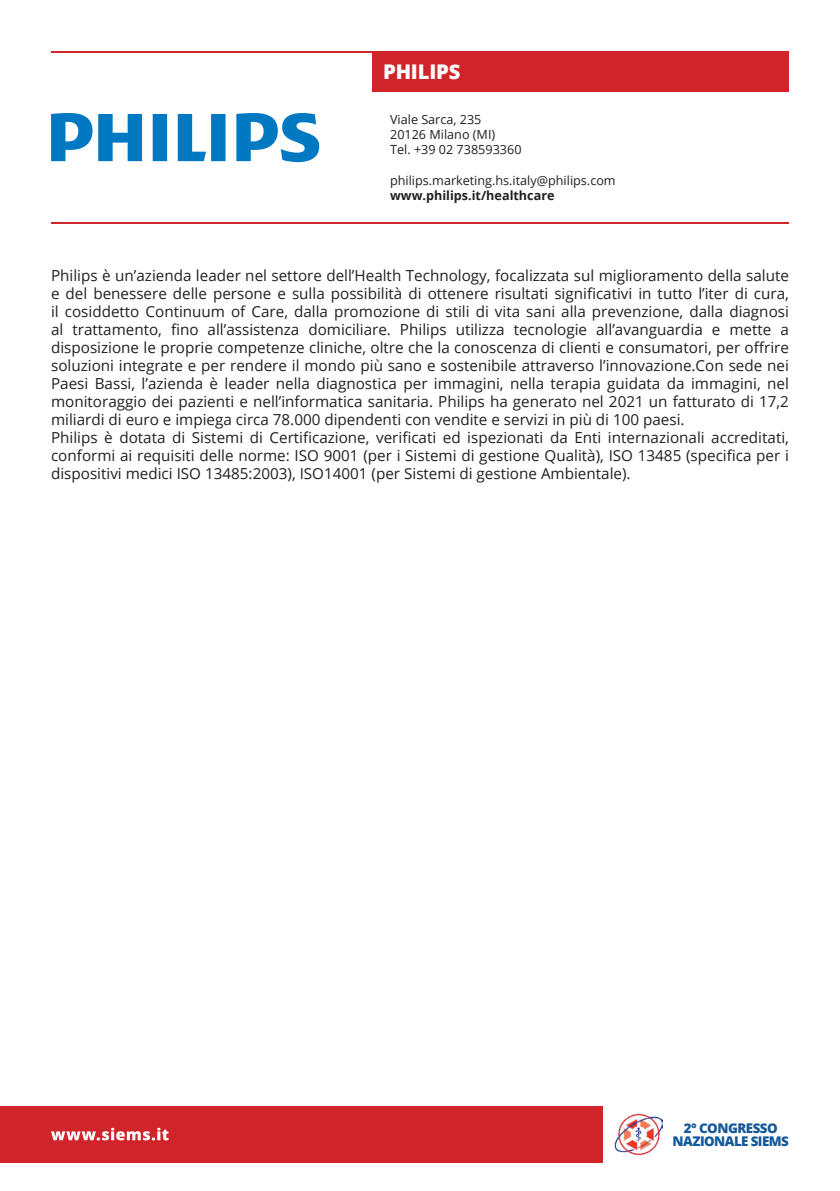
<style>
.page{position:relative;width:840px;height:1191px;background:#fff}
.page>*{position:absolute;margin:0;border:0;box-sizing:border-box;transform-origin:0 0}
.RagioneSociale{font:800 20.2px "Open Sans";letter-spacing:-.01em;color:#fff}
.CompanyProfile{font:15.2px/18px "Open Sans";color:#231f20;text-align:justify}
.t1{font:800 13.4px/12.8px "Open Sans";letter-spacing:-.04em;color:#145999;text-align:center}
.t2{font:12.6px "Open Sans";color:#231f20}
.t3{font:700 12.6px "Open Sans";color:#231f20}
</style>
<div class="page">
<div style="left:0;top:1105px;width:602px;height:57px;background:#d1232a"></div>
<hr style="left:839px;top:1105px;width:1px;height:57px;background:#d1232a">
<img style="left:614px;top:1113px;width:47px;height:41px">
<svg style="left:51px;top:1127px;width:117px;height:13px"></svg>
<hr style="left:51px;top:222px;width:737px;height:2px;background:#d1232a">
<div style="left:372px;top:51px;width:416px;height:41px;background:#d1232a"></div>
<hr style="left:51px;top:51px;width:737px;height:2px;background:#d1232a">
<svg style="left:51px;top:113px;width:268px;height:49px"></svg>
<p class="RagioneSociale" style="left:383px;top:56px;width:79px">PHILIPS</p>
<p class="t2" style="left:390px;top:111px;width:93px">Viale Sarca, 235</p>
<p class="t2" style="left:390px;top:126px;width:107px">20126 Milano (MI)</p>
<p class="t2" style="left:390px;top:141px;width:133px">Tel. +39 02 738593360</p>
<p class="t2" style="left:390px;top:171px;width:227px">philips.marketing.hs.italy@philips.com</p>
<p class="t3" style="left:390px;top:186px;width:166px">www.philips.it/healthcare</p>
<p class="CompanyProfile" style="left:51px;top:266px;width:739px">Philips è un’azienda leader nel settore dell’Health Technology, focalizzata sul miglioramento della salute e del benessere delle persone e sulla possibilità di ottenere risultati significativi in tutto l’iter di cura, il cosiddetto Continuum of Care, dalla promozione di stili di vita sani alla prevenzione, dalla diagnosi al trattamento, fino all’assistenza domiciliare. Philips utilizza tecnologie all’avanguardia e mette a disposizione le proprie competenze cliniche, oltre che la conoscenza di clienti e consumatori, per offrire soluzioni integrate e per rendere il mondo più sano e sostenibile attraverso l’innovazione.Con sede nei Paesi Bassi, l’azienda è leader nella diagnostica per immagini, nella terapia guidata da immagini, nel monitoraggio dei pazienti e nell’informatica sanitaria. Philips ha generato nel 2021 un fatturato di 17,2 miliardi di euro e impiega circa 78.000 dipendenti con vendite e servizi in più di 100 paesi.</p>
<p class="CompanyProfile" style="left:51px;top:428px;width:739px">Philips è dotata di Sistemi di Certificazione, verificati ed ispezionati da Enti internazionali accreditati, conformi ai requisiti delle norme: ISO 9001 (per i Sistemi di gestione Qualità), ISO 13485 (specifica per i dispositivi medici ISO 13485:2003), ISO14001 (per Sistemi di gestione Ambientale).</p>
<p class="t1" style="left:672px;top:1120px;width:118px">2° CONGRESSO<br>NAZIONALE SIEMS</p>
</div>
